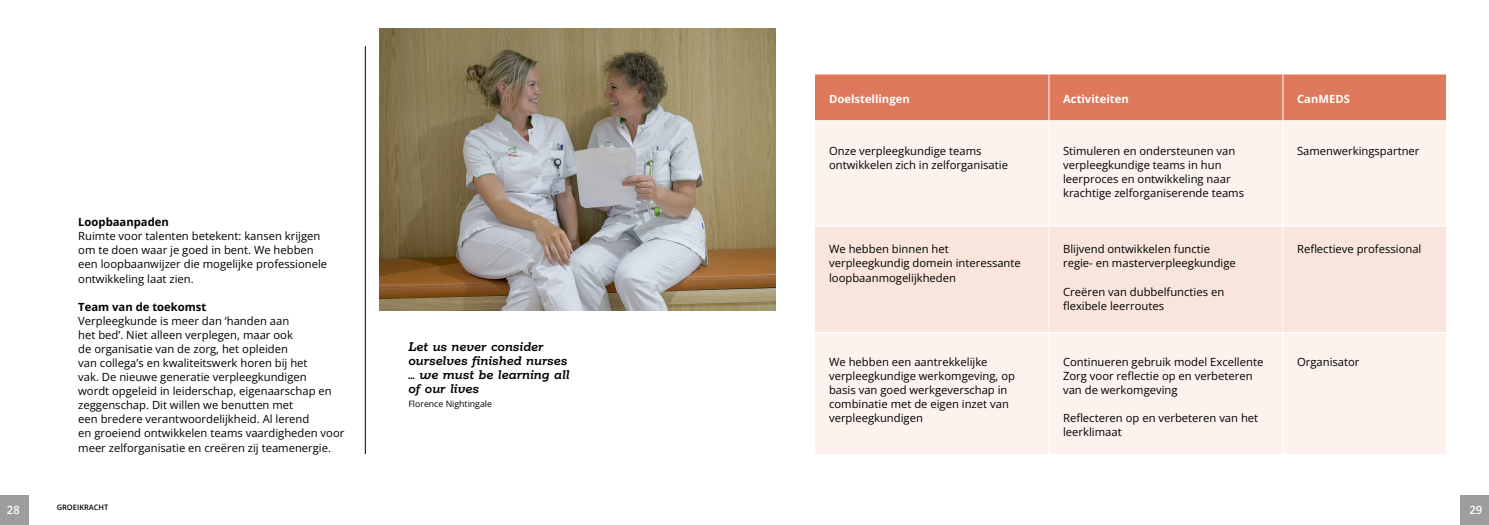
<style>
.page{position:relative;width:1489px;height:525px;background:#fff}
.page>*{position:absolute;margin:0;border:0;box-sizing:border-box;transform-origin:0 0}
.t1{font:italic 600 15px/14px "Rokkitt";color:#000}
.t2{font:11.25px/14px "Open Sans";color:#000}
.t3{font:700 11.25px "Open Sans";color:#fff}
.t4{font:700 11.25px "Open Sans";color:#000}
.t5{font:11.25px "Open Sans";color:#fff}
.t6{font:8.75px "Open Sans";color:#000}
.t7{font:7.5px "Open Sans";color:#000}
</style>
<div class="page">
<img style="left:379px;top:28px;width:397px;height:282px">
<hr style="left:365px;top:46px;width:1px;height:408px;background:#000">
<div style="left:815px;top:74px;width:630px;height:46px;background:#de795b"></div>
<div style="left:815px;top:120px;width:630px;height:334px;background:#fcf2ee"></div>
<div style="left:815px;top:227px;width:630px;height:105px;background:#f9e5dc"></div>
<hr style="left:1048px;top:120px;width:1px;height:106px;background:#fff">
<hr style="left:1282px;top:120px;width:1px;height:106px;background:#fff">
<hr style="left:815px;top:226px;width:233px;height:1px;background:#fff">
<hr style="left:1048px;top:226px;width:234px;height:1px;background:#fff">
<hr style="left:1048px;top:226px;width:1px;height:106px;background:#fff">
<hr style="left:1282px;top:226px;width:163px;height:1px;background:#fff">
<hr style="left:1282px;top:226px;width:1px;height:106px;background:#fff">
<hr style="left:815px;top:332px;width:233px;height:1px;background:#fff">
<hr style="left:1048px;top:332px;width:234px;height:1px;background:#fff">
<hr style="left:1048px;top:332px;width:1px;height:122px;background:#fff">
<hr style="left:1282px;top:332px;width:163px;height:1px;background:#fff">
<hr style="left:1282px;top:332px;width:1px;height:122px;background:#fff">
<hr style="left:1048px;top:74px;width:1px;height:46px;background:#fff">
<hr style="left:1282px;top:74px;width:1px;height:46px;background:#fff">
<div style="left:1460px;top:495px;width:28px;height:29px;background:#9d9d9c"></div>
<div style="left:0;top:495px;width:28px;height:29px;background:#9d9d9c"></div>
<p class="t3" style="left:829px;top:91px;width:82px">Doelstellingen</p>
<p class="t3" style="left:1063px;top:91px;width:67px">Activiteiten</p>
<p class="t3" style="left:1296px;top:91px;width:54px">CanMEDS</p>
<p class="t4" style="left:78px;top:214px;width:92px">Loopbaanpaden</p>
<p class="t2" style="left:78px;top:229px;width:250px">Ruimte voor talenten betekent: kansen krijgen om te doen waar je goed in bent. We hebben een loopbaanwijzer die mogelijke professionele ontwikkeling laat zien.</p>
<p class="t4" style="left:78px;top:298px;width:130px">Team van de toekomst</p>
<p class="t2" style="left:78px;top:313px;width:267px">Verpleegkunde is meer dan ‘handen aan<br>het bed’. Niet alleen verplegen, maar ook<br>de organisatie van de zorg, het opleiden<br>van collega’s en kwaliteitswerk horen bij het<br>vak. De nieuwe generatie verpleegkundigen<br>wordt opgeleid in leiderschap, eigenaarschap en zeggenschap. Dit willen we benutten met<br>een bredere verantwoordelijkheid. Al lerend<br>en groeiend ontwikkelen teams vaardigheden voor meer zelforganisatie en creëren zij teamenergie.</p>
<h1 class="t1" style="left:408px;top:338px;width:163px">Let us never consider ourselves finished nurses … we must be learning all of our lives</h1>
<p class="t6" style="left:408px;top:397px;width:85px">Florence Nightingale</p>
<p class="t2" style="left:829px;top:143px;width:180px">Onze verpleegkundige teams ontwikkelen zich in zelforganisatie</p>
<p class="t2" style="left:1063px;top:143px;width:182px">Stimuleren en ondersteunen van verpleegkundige teams in hun leerproces en ontwikkeling naar krachtige zelforganiserende teams</p>
<p class="t2" style="left:1296px;top:143px;width:124px">Samenwerkingspartner</p>
<p class="t2" style="left:829px;top:242px;width:193px">We hebben binnen het verpleegkundig domein interessante loopbaanmogelijkheden</p>
<p class="t2" style="left:1063px;top:242px;width:174px">Blijvend ontwikkelen functie regie- en masterverpleegkundige</p>
<p class="t2" style="left:1063px;top:284px;width:163px">Creëren van dubbelfuncties en flexibele leerroutes</p>
<p class="t2" style="left:829px;top:354px;width:187px">We hebben een aantrekkelijke verpleegkundige werkomgeving, op basis van goed werkgeverschap in combinatie met de eigen inzet van verpleegkundigen</p>
<p class="t2" style="left:1063px;top:354px;width:202px">Continueren gebruik model Excellente<br>Zorg voor reflectie op en verbeteren van de werkomgeving</p>
<p class="t2" style="left:1063px;top:411px;width:197px">Reflecteren op en verbeteren van het leerklimaat</p>
<p class="t2" style="left:1296px;top:242px;width:126px">Reflectieve professional</p>
<p class="t2" style="left:1296px;top:354px;width:64px">Organisator</p>
<p class="t7" style="left:57px;top:502px;width:53px">GROEIKRACHT</p>
<p class="t5" style="left:7px;top:502px;width:14px">28</p>
<p class="t5" style="left:1469px;top:502px;width:14px">29</p>
</div>
